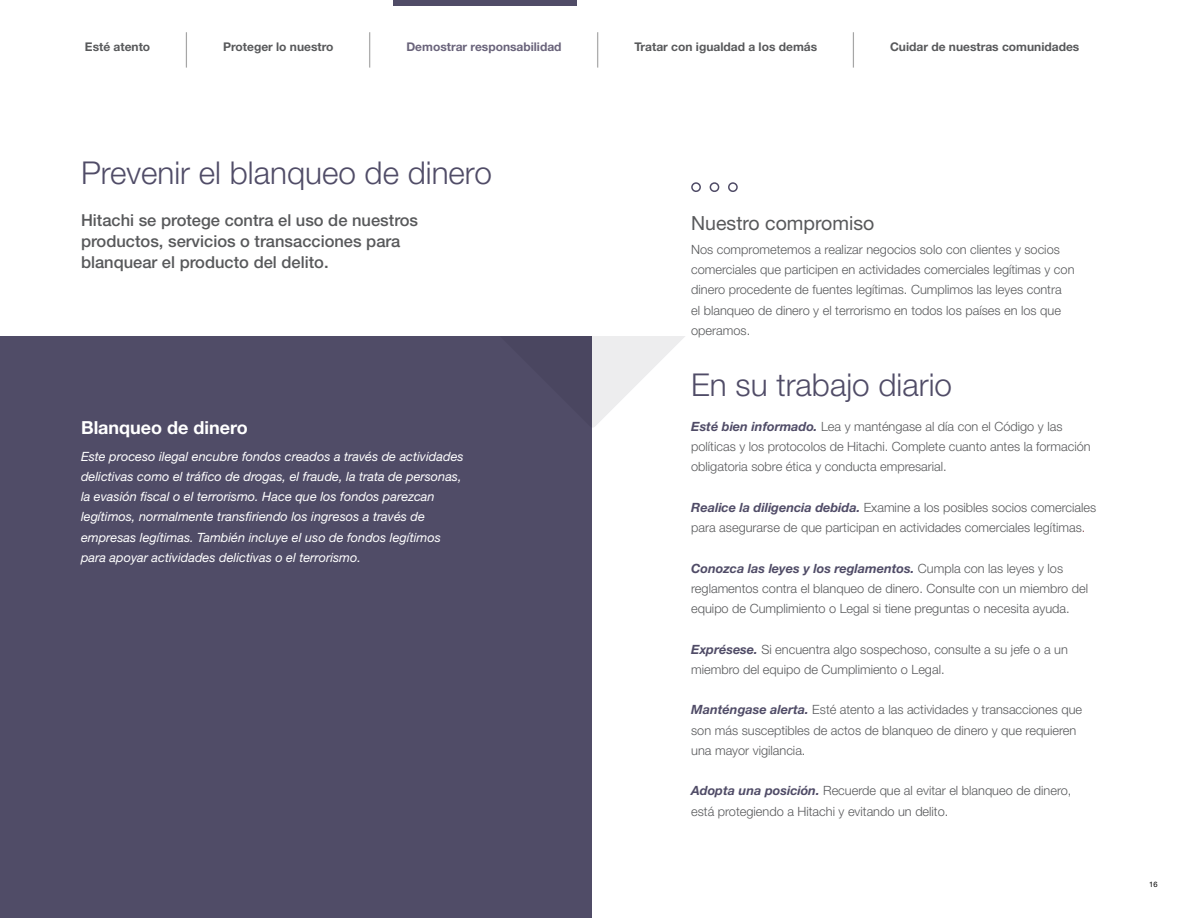
<style>
.page{position:relative;width:1188px;height:918px;background:#fff}
.page>*{position:absolute;margin:0;border:0;box-sizing:border-box;transform-origin:0 0}
.t1{font:700 35.25px "Helvetica Neue LT Std";color:#000;scale:.1 1}
.t2{font:300 31.5px "Helvetica Neue LT Std";color:#504c67}
.t3{font:19.5px "Helvetica Neue LT Std";color:#58595b}
.t4{font:700 18px "Helvetica Neue LT Std";color:#fff}
.t5{font:500 16.5px/21px "Helvetica Neue LT Std";color:#58595b}
.t6{font:300 12.75px/20.2px "Helvetica Neue LT Std";color:#58595b}
.t7{font:italic 12.75px/20.2px "Helvetica Neue LT Std";color:#fff}
.t8{font:700 12px "Helvetica Neue LT Std";color:#58595b}
.t9{font:700 12px "Helvetica Neue LT Std";color:#6a647b}
.t10{font:7.5px "Helvetica Neue LT Std";color:#000}
.s1{font-weight:700;font-style:italic;color:#504c67}
.s2{color:#844a4f}
</style>
<div class="page">
<div style="left:0;top:336px;width:591px;height:582px;background:#504c67"></div>
<svg style="left:591px;top:336px;width:94px;height:92px"></svg>
<div style="left:691px;top:182px;width:10px;height:10px;border:2px solid #504c67;border-radius:50%"></div>
<div style="left:710px;top:182px;width:9px;height:10px;border:2px solid #504c67;border-radius:50%"></div>
<div style="left:728px;top:182px;width:10px;height:10px;border:2px solid #504c67;border-radius:50%"></div>
<div style="left:393px;top:0;width:184px;height:5px;background:#504c67"></div>
<p class="t8" style="left:85px;top:40px;width:67px">Esté atento</p>
<h1 class="t1" style="left:186px;top:26px;width:9px">|</h1>
<p class="t8" style="left:223px;top:40px;width:112px">Proteger lo nuestro</p>
<h1 class="t1" style="left:370px;top:26px;width:9px">|</h1>
<p class="t9" style="left:406px;top:40px;width:157px">Demostrar responsabilidad</p>
<h1 class="t1" style="left:598px;top:26px;width:9px">|</h1>
<p class="t8" style="left:634px;top:40px;width:184px">Tratar con igualdad a los demás</p>
<h1 class="t1" style="left:853px;top:26px;width:9px">|</h1>
<p class="t8" style="left:890px;top:40px;width:191px">Cuidar de nuestras comunidades</p>
<h2 class="t2" style="left:81px;top:154px;width:412px">Prevenir el blanqueo de dinero</h2>
<p class="t5" style="left:81px;top:209px;width:339px">Hitachi se protege contra el uso de nuestros productos, servicios o transacciones para blanquear el producto del delito.</p>
<h3 class="t3" style="left:691px;top:211px;width:185px">Nuestro compromiso</h3>
<p class="t6" style="left:691px;top:239px;width:385px">Nos comprometemos a realizar negocios solo con clientes y socios comerciales que participen en actividades comerciales legítimas y con dinero procedente de fuentes legítimas. Cumplimos las leyes contra<br>el blanqueo de dinero y el terrorismo en todos los países en los que operamos.</p>
<h2 class="t2" style="left:691px;top:366px;width:262px">En su trabajo diario</h2>
<p class="t6" style="left:691px;top:416px;width:401px"><span class="s1">Esté bien informado.</span> Lea y manténgase al día con el Código y las políticas y los protocolos de Hitachi. Complete cuanto antes la formación obligatoria sobre ética y conducta empresarial.</p>
<p class="t6" style="left:691px;top:497px;width:406px"><span class="s1">Realice la diligencia debida.</span> Examine a los posibles socios comerciales para asegurarse de que participan en actividades comerciales legítimas<span class="s2">.</span></p>
<p class="t6" style="left:691px;top:558px;width:399px"><span class="s1">Conozca las leyes y los reglamentos.</span> Cumpla con las leyes y los reglamentos contra el blanqueo de dinero. Consulte con un miembro del equipo de Cumplimiento o Legal si tiene preguntas o necesita ayuda.</p>
<p class="t6" style="left:691px;top:639px;width:378px"><span class="s1">Exprésese.</span> Si encuentra algo sospechoso, consulte a su jefe o a un miembro del equipo de Cumplimiento o Legal.</p>
<p class="t6" style="left:691px;top:699px;width:393px"><span class="s1">Manténgase alerta.</span> Esté atento a las actividades y transacciones que son más susceptibles de actos de blanqueo de dinero y que requieren una mayor vigilancia.</p>
<p class="t6" style="left:691px;top:780px;width:382px"><span class="s1">Adopta una posición.</span> Recuerde que al evitar el blanqueo de dinero, está protegiendo a Hitachi y evitando un delito.</p>
<h3 class="t4" style="left:81px;top:416px;width:168px">Blanqueo de dinero</h3>
<p class="t7" style="left:81px;top:446px;width:384px">Este proceso ilegal encubre fondos creados a través de actividades delictivas como el tráfico de drogas, el fraude, la trata de personas, la evasión fiscal o el terrorismo. Hace que los fondos parezcan legítimos, normalmente transfiriendo los ingresos a través de empresas legítimas. También incluye el uso de fondos legítimos para apoyar actividades delictivas o el terrorismo.</p>
<p class="t10" style="left:1149px;top:880px;width:10px">16</p>
</div>
